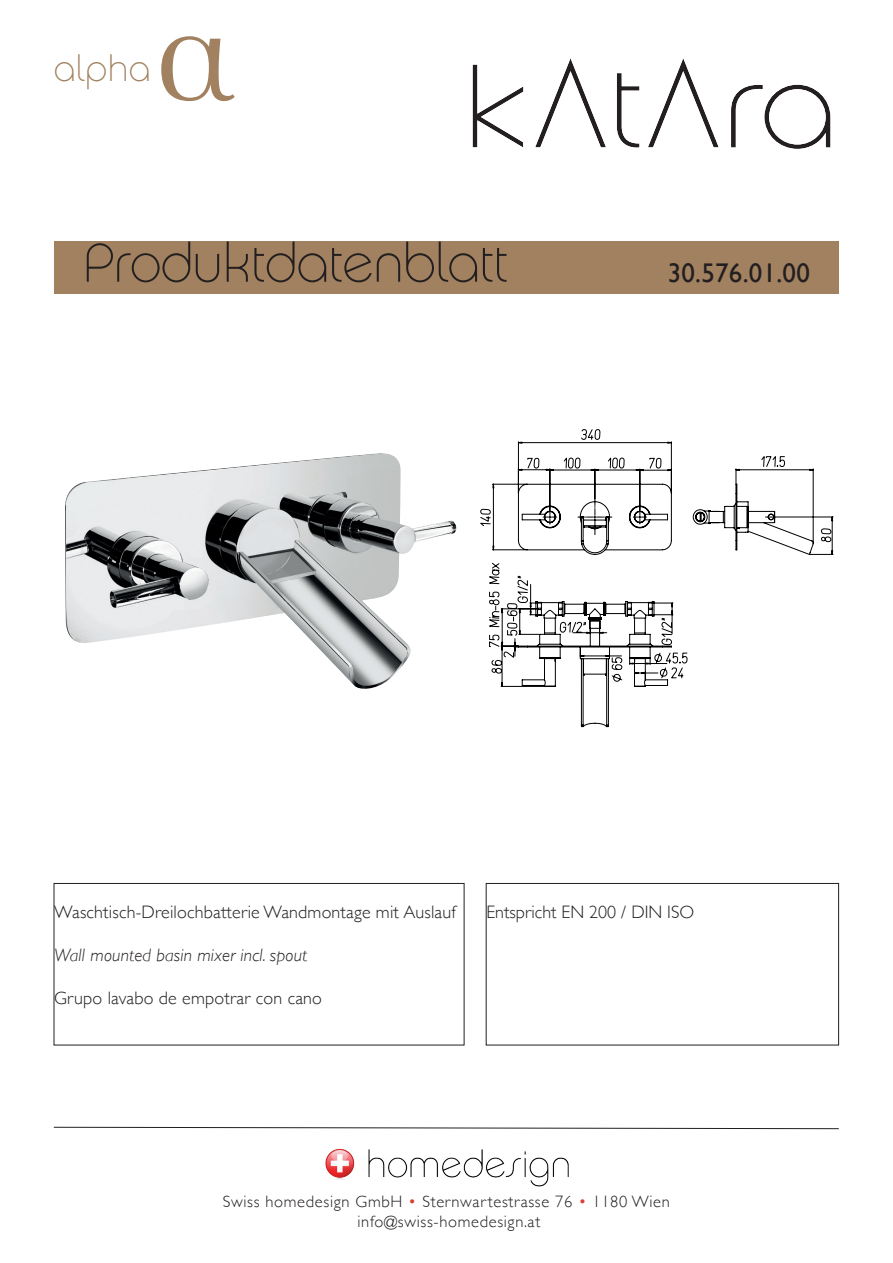
<style>
.page{position:relative;width:893px;height:1263px;background:#fff}
.page>*{position:absolute;margin:0;border:0;box-sizing:border-box;transform-origin:0 0}
.t1{font:150px "Baskerville";color:#a18160}
.t2{font:54px "Chalet Paris Nineteen Seventy";letter-spacing:-.005em;color:#231f20}
.t3{font:36px "Chalet Paris Nineteen Seventy";letter-spacing:.02em;color:#a18160}
.t4{font:27px "Gill Sans";letter-spacing:.01em;color:#231f20}
.t5{font:300 18px "Gill Sans";letter-spacing:.01em;color:#231f20}
.t6{font:italic 300 18px "Gill Sans";letter-spacing:.01em;color:#231f20}
.t7{font:300 16.5px/19.8px "Gill Sans";letter-spacing:.04em;color:#231f20;text-align:center}
.s1{color:#db3f32}
</style>
<div class="page">
<div style="left:471px;top:56px;width:360px;height:93px;background:#231f20;opacity:.5"></div>
<div style="left:54px;top:241px;width:785px;height:53px;background:#a18160"></div>
<div style="left:54px;top:883px;width:410px;height:162px;border:1px solid #231f20"></div>
<div style="left:486px;top:883px;width:353px;height:162px;border:1px solid #231f20"></div>
<img style="left:325px;top:1148px;width:244px;height:39px">
<svg style="left:53px;top:1127px;width:786px;height:2px"></svg>
<img style="left:65px;top:453px;width:392px;height:236px">
<svg style="left:480px;top:429px;width:353px;height:298px"></svg>
<h3 class="t3" style="left:54px;top:48px;width:98px">alpha</h3>
<h1 class="t1" style="left:156px;top:-38px;width:83px">α</h1>
<h2 class="t2" style="left:83px;top:232px;width:427px">Produktdatenblatt</h2>
<h3 class="t4" style="left:668px;top:257px;width:144px">30.576.01.00</h3>
<p class="t5" style="left:54px;top:897px;width:403px">Waschtisch-Dreilochbatterie Wandmontage mit Auslauf</p>
<p class="t6" style="left:54px;top:945px;width:255px">Wall mounted basin mixer incl. spout</p>
<p class="t5" style="left:54px;top:984px;width:269px">Grupo lavabo de empotrar con cano</p>
<p class="t5" style="left:486px;top:897px;width:209px">Entspricht EN 200 / DIN ISO</p>
<p class="t7" style="left:223px;top:1191px;width:448px">Swiss homedesign GmbH <span class="s1">•</span> Sternwartestrasse 76 <span class="s1">•</span> 1180 Wien info@swiss-homedesign.at</p>
</div>
